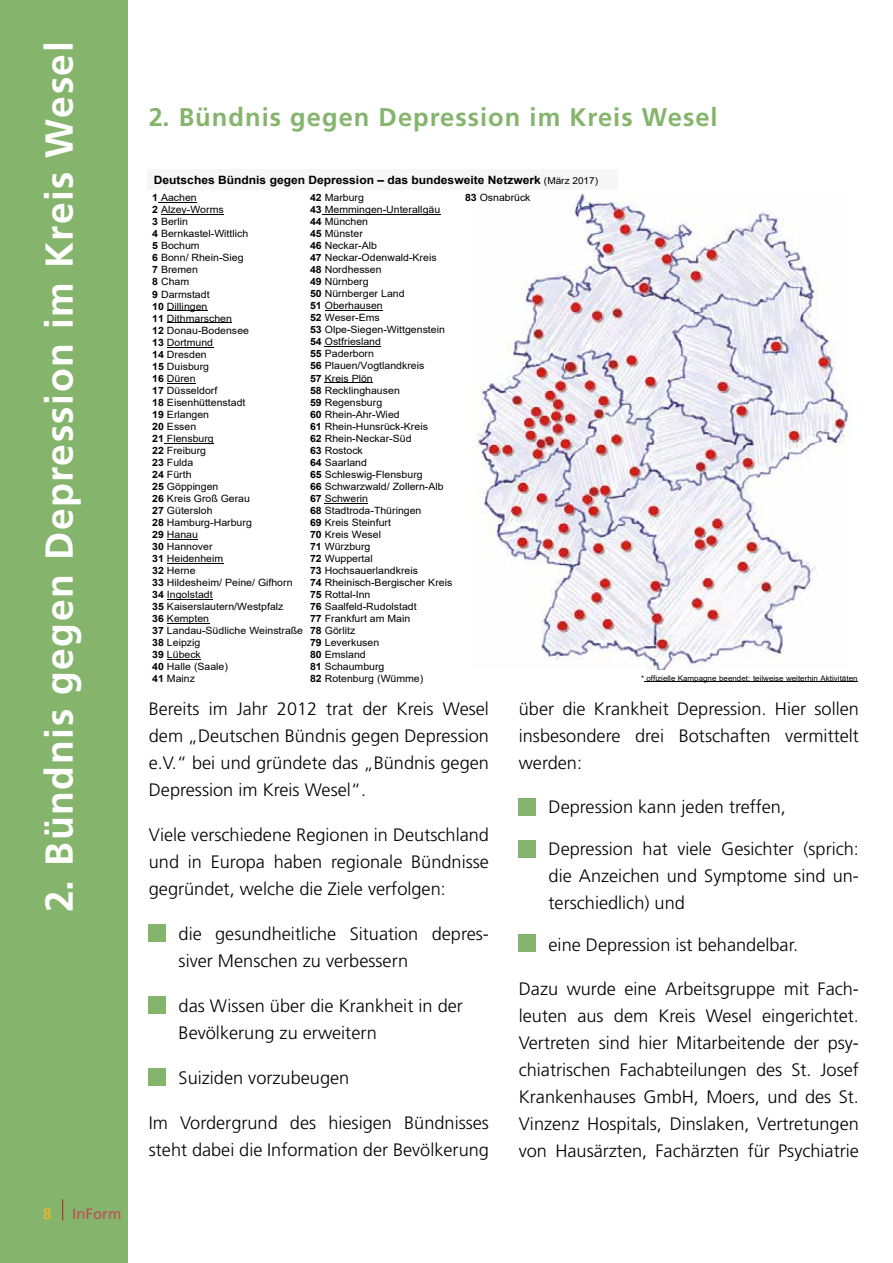
<style>
.page{position:relative;width:893px;height:1263px;background:#fff}
.page>*{position:absolute;margin:0;border:0;box-sizing:border-box;transform-origin:0 0}
.t1{font:700 39px "Frutiger";letter-spacing:.04em;color:#fff}
.t2{font:700 25.5px "Frutiger";letter-spacing:.04em;color:#85b46c}
.t3{font:300 18px/27px "Frutiger";color:#000;text-align:justify}
.t4{font:15px "Frutiger";color:#bf4e56}
.t5{font:15px "Frutiger";color:#fab721}
.t6{font:700 11.4px "Arial";color:#000;scale:1.05 1}
.t7{font:10.05px/12px "Arial";color:#000;scale:1.05 1}
.t8{font:7.65px "Arial";color:#000;scale:1.05 1}
.s1{font-weight:400;font-size:9.6px}
.s2{font-weight:700}
</style>
<div class="page">
<div style="left:0;top:0;width:128px;height:1263px;background:#85b46c"></div>
<div style="left:149px;top:925px;width:17px;height:17px;background:#85b46c"></div>
<div style="left:149px;top:996px;width:17px;height:17px;background:#85b46c"></div>
<div style="left:149px;top:1068px;width:17px;height:17px;background:#85b46c"></div>
<div style="left:519px;top:798px;width:17px;height:17px;background:#85b46c"></div>
<div style="left:519px;top:840px;width:17px;height:17px;background:#85b46c"></div>
<div style="left:519px;top:935px;width:17px;height:17px;background:#85b46c"></div>
<hr style="left:158px;top:202px;width:39px;height:1px;background:#000">
<hr style="left:161px;top:214px;width:63px;height:1px;background:#000">
<hr style="left:167px;top:311px;width:40px;height:1px;background:#000">
<hr style="left:167px;top:323px;width:65px;height:1px;background:#000">
<hr style="left:167px;top:347px;width:46px;height:1px;background:#000">
<svg style="left:167px;top:383px;width:29px;height:1px"></svg>
<hr style="left:164px;top:443px;width:50px;height:1px;background:#000">
<hr style="left:167px;top:539px;width:31px;height:1px;background:#000">
<hr style="left:167px;top:563px;width:56px;height:1px;background:#000">
<hr style="left:167px;top:599px;width:46px;height:1px;background:#000">
<hr style="left:167px;top:623px;width:42px;height:1px;background:#000">
<hr style="left:167px;top:659px;width:34px;height:1px;background:#000">
<hr style="left:322px;top:214px;width:118px;height:1px;background:#000">
<hr style="left:325px;top:310px;width:58px;height:1px;background:#000">
<hr style="left:325px;top:346px;width:56px;height:1px;background:#000">
<hr style="left:325px;top:383px;width:48px;height:1px;background:#000">
<hr style="left:325px;top:503px;width:43px;height:1px;background:#000">
<hr style="left:644px;top:681px;width:214px;height:1px;background:#000">
<div style="left:147px;top:169px;width:471px;height:21px;background:#f6f6f6"></div>
<img style="left:472px;top:193px;width:379px;height:476px">
<svg style="left:565px;top:362px;width:13px;height:13px"></svg>
<svg style="left:62px;top:1199px;width:1px;height:21px"></svg>
<h1 class="t1" style="left:36px;top:911px;width:871px;rotate:-90deg">2. Bündnis gegen Depression im Kreis Wesel</h1>
<h3 class="t5" style="left:43px;top:1204px;width:10px">8</h3>
<h3 class="t4" style="left:72px;top:1204px;width:51px">InForm</h3>
<h1 class="t2" style="left:149px;top:102px;width:570px">2. Bündnis gegen Depression im Kreis Wesel</h1>
<p class="t6" style="left:154px;top:172px;width:424px">Deutsches Bündnis gegen Depression – das bundesweite Netzwerk <span class="s1">(März 2017)</span></p>
<p class="t7" style="left:465px;top:191px;width:64px"><span class="s2">83</span> Osnabrück</p>
<p class="t7" style="left:152px;top:192px;width:145px"><span class="s2">1</span> Aachen<br><span class="s2">2</span> Alzey-Worms<br><span class="s2">3</span> Berlin<br><span class="s2">4</span> Bernkastel-Wittlich<br><span class="s2">5</span> Bochum<br><span class="s2">6</span> Bonn/ Rhein-Sieg<br><span class="s2">7</span> Bremen<br><span class="s2">8</span> Cham<br><span class="s2">9</span> Darmstadt<br><span class="s2">10</span> Dillingen<br><span class="s2">11</span> Dithmarschen<br><span class="s2">12</span> Donau-Bodensee<br><span class="s2">13</span> Dortmund<br><span class="s2">14</span> Dresden<br><span class="s2">15</span> Duisburg<br><span class="s2">16</span> Düren<br><span class="s2">17</span> Düsseldorf<br><span class="s2">18</span> Eisenhüttenstadt<br><span class="s2">19</span> Erlangen<br><span class="s2">20</span> Essen<br><span class="s2">21</span> Flensburg<br><span class="s2">22</span> Freiburg<br><span class="s2">23</span> Fulda<br><span class="s2">24</span> Fürth<br><span class="s2">25</span> Göppingen<br><span class="s2">26</span> Kreis Groß Gerau<br><span class="s2">27</span> Gütersloh<br><span class="s2">28</span> Hamburg-Harburg<br><span class="s2">29</span> Hanau<br><span class="s2">30</span> Hannover<br><span class="s2">31</span> Heidenheim<br><span class="s2">32</span> Herne<br><span class="s2">33</span> Hildesheim/ Peine/ Gifhorn<br><span class="s2">34</span> Ingolstadt<br><span class="s2">35</span> Kaiserslautern/Westpfalz<br><span class="s2">36</span> Kempten<br><span class="s2">37</span> Landau-Südliche Weinstraße<br><span class="s2">38</span> Leipzig<br><span class="s2">39</span> Lübeck<br><span class="s2">40</span> Halle (Saale)<br><span class="s2">41</span> Mainz</p>
<p class="t7" style="left:310px;top:192px;width:137px"><span class="s2">42</span> Marburg<br><span class="s2">43</span> Memmingen-Unterallgäu<br><span class="s2">44</span> München<br><span class="s2">45</span> Münster<br><span class="s2">46</span> Neckar-Alb<br><span class="s2">47</span> Neckar-Odenwald-Kreis<br><span class="s2">48</span> Nordhessen<br><span class="s2">49</span> Nürnberg<br><span class="s2">50</span> Nürnberger Land<br><span class="s2">51</span> Oberhausen<br><span class="s2">52</span> Weser-Ems<br><span class="s2">53</span> Olpe-Siegen-Wittgenstein<br><span class="s2">54</span> Ostfriesland<br><span class="s2">55</span> Paderborn<br><span class="s2">56</span> Plauen/Vogtlandkreis<br><span class="s2">57</span> Kreis Plön<br><span class="s2">58</span> Recklinghausen<br><span class="s2">59</span> Regensburg<br><span class="s2">60</span> Rhein-Ahr-Wied<br><span class="s2">61</span> Rhein-Hunsrück-Kreis<br><span class="s2">62</span> Rhein-Neckar-Süd<br><span class="s2">63</span> Rostock<br><span class="s2">64</span> Saarland<br><span class="s2">65</span> Schleswig-Flensburg<br><span class="s2">66</span> Schwarzwald/ Zollern-Alb<br><span class="s2">67</span> Schwerin<br><span class="s2">68</span> Stadtroda-Thüringen<br><span class="s2">69</span> Kreis Steinfurt<br><span class="s2">70</span> Kreis Wesel<br><span class="s2">71</span> Würzburg<br><span class="s2">72</span> Wuppertal<br><span class="s2">73</span> Hochsauerlandkreis<br><span class="s2">74</span> Rheinisch-Bergischer Kreis<br><span class="s2">75</span> Rottal-Inn<br><span class="s2">76</span> Saalfeld-Rudolstadt<br><span class="s2">77</span> Frankfurt am Main<br><span class="s2">78</span> Görlitz<br><span class="s2">79</span> Leverkusen<br><span class="s2">80</span> Emsland<br><span class="s2">81</span> Schaumburg<br><span class="s2">82</span> Rotenburg (Wümme)</p>
<p class="t8" style="left:641px;top:672px;width:208px">* offizielle Kampagne beendet; teilweise weiterhin Aktivitäten</p>
<p class="t3" style="left:149px;top:695px;width:342px">Bereits im Jahr 2012 trat der Kreis Wesel dem „Deutschen Bündnis gegen Depression e.V.“ bei und gründete das „Bündnis gegen Depression im Kreis Wesel“.</p>
<p class="t3" style="left:149px;top:821px;width:342px">Viele verschiedene Regionen in Deutschland und in Europa haben regionale Bündnisse gegründet, welche die Ziele verfolgen:</p>
<p class="t3" style="left:179px;top:920px;width:312px">die gesundheitliche Situation depres&shy;siver Menschen zu verbessern</p>
<p class="t3" style="left:179px;top:992px;width:286px">das Wissen über die Krankheit in der</p>
<p class="t3" style="left:179px;top:1019px;width:200px">Bevölkerung zu erweitern</p>
<p class="t3" style="left:179px;top:1064px;width:172px">Suiziden vorzubeugen</p>
<p class="t3" style="left:149px;top:1109px;width:342px">Im Vordergrund des hiesigen Bündnisses steht dabei die Information der Bevölkerung</p>
<p class="t3" style="left:519px;top:695px;width:342px">über die Krankheit Depression. Hier sollen insbesondere drei Botschaften vermittelt werden:</p>
<p class="t3" style="left:549px;top:793px;width:239px">Depression kann jeden treffen,</p>
<p class="t3" style="left:549px;top:835px;width:312px">Depression hat viele Gesichter (sprich: die Anzeichen und Symptome sind un&shy;terschiedlich) und</p>
<p class="t3" style="left:549px;top:931px;width:251px">eine Depression ist behandelbar.</p>
<p class="t3" style="left:519px;top:975px;width:342px">Dazu wurde eine Arbeitsgruppe mit Fach&shy;leuten aus dem Kreis Wesel eingerichtet.<br>Vertreten sind hier Mitarbeitende der psy&shy;chiatrischen Fachabteilungen des St. Josef Krankenhauses GmbH, Moers, und des St.<br>Vinzenz Hospitals, Dinslaken, Vertretungen von Hausärzten, Fachärzten für Psychiatrie</p>
</div>
